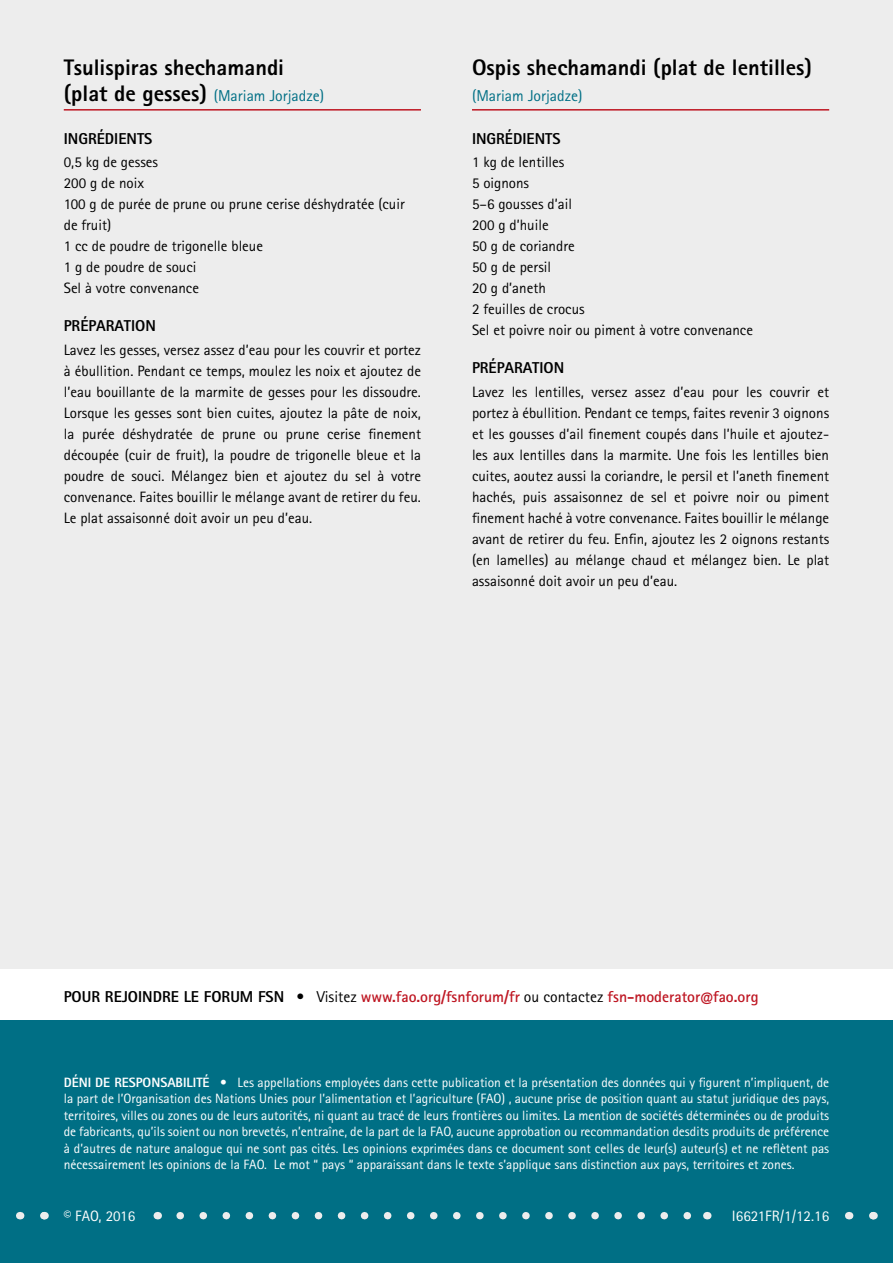
<style>
.page{position:relative;width:893px;height:1263px;background:#ededed}
.page>*{position:absolute;margin:0;border:0;box-sizing:border-box;transform-origin:0 0}
.t1{font:800 22.5px "Rotis Sans Serif Std";color:#000}
.t2{font:700 15.75px "Rotis Sans Serif Std";color:#be1622}
.t3{font:15.75px "Rotis Sans Serif Std";color:#006f85}
.t4{font:800 15.75px "Rotis Sans Serif Std";color:#000}
.t5{font:15px/21px "Rotis Sans Serif Std";color:#000}
.t6{font:15px "Rotis Sans Serif Std";color:#fff}
.t7{font:13.5px/16.5px "Rotis Sans Serif Std";color:#fff;text-align:justify}
.s1{font-weight:800;font-size:22.5px;color:#000}
.s2{font-weight:800;color:#000}
.s3{font-weight:400;color:#000}
.s4{font-weight:800}
</style>
<div class="page">
<div style="left:0;top:969px;width:893px;height:51px;background:#fff"></div>
<div style="left:0;top:1020px;width:893px;height:243px;background:#006f85"></div>
<svg style="left:40px;top:1212px;width:5px;height:7px"></svg>
<svg style="left:869px;top:1212px;width:5px;height:7px"></svg>
<svg style="left:180px;top:1212px;width:511px;height:7px"></svg>
<hr style="left:64px;top:109px;width:357px;height:2px;background:#be1622">
<hr style="left:472px;top:109px;width:357px;height:2px;background:#be1622">
<h1 class="t1" style="left:64px;top:53px;width:222px">Tsulispiras shechamandi</h1>
<p class="t3" style="left:64px;top:86px;width:262px"><span class="s1">(plat de gesses)</span> (Mariam Jorjadze)</p>
<p class="t4" style="left:64px;top:128px;width:90px">INGRÉDIENTS</p>
<p class="t5" style="left:64px;top:151px;width:342px">0,5 kg de gesses<br>200 g de noix<br>100 g de purée de prune ou prune cerise déshydratée (cuir de fruit)<br>1 cc de poudre de trigonelle bleue<br>1 g de poudre de souci<br>Sel à votre convenance</p>
<p class="t4" style="left:64px;top:316px;width:94px">PRÉPARATION</p>
<p class="t5" style="left:64px;top:339px;width:359px;text-align:justify">Lavez les gesses, versez assez d’eau pour les couvrir et portez à ébullition. Pendant ce temps, moulez les noix et ajoutez de l’eau bouillante de la marmite de gesses pour les dissoudre.<br>Lorsque les gesses sont bien cuites, ajoutez la pâte de noix, la purée déshydratée de prune ou prune cerise finement découpée (cuir de fruit), la poudre de trigonelle bleue et la poudre de souci. Mélangez bien et ajoutez du sel à votre convenance. Faites bouillir le mélange avant de retirer du feu.<br>Le plat assaisonné doit avoir un peu d’eau.</p>
<h1 class="t1" style="left:472px;top:53px;width:341px">Ospis shechamandi (plat de lentilles)</h1>
<p class="t3" style="left:472px;top:86px;width:112px">(Mariam Jorjadze)</p>
<p class="t4" style="left:472px;top:128px;width:90px">INGRÉDIENTS</p>
<p class="t5" style="left:472px;top:151px;width:282px">1 kg de lentilles<br>5 oignons<br>5–6 gousses d’ail<br>200 g d’huile<br>50 g de coriandre<br>50 g de persil<br>20 g d’aneth<br>2 feuilles de crocus<br>Sel et poivre noir ou piment à votre convenance</p>
<p class="t4" style="left:472px;top:358px;width:94px">PRÉPARATION</p>
<p class="t5" style="left:472px;top:381px;width:359px;text-align:justify">Lavez les lentilles, versez assez d’eau pour les couvrir et portez à ébullition. Pendant ce temps, faites revenir 3 oignons et les gousses d’ail finement coupés dans l’huile et ajoutez&shy;les aux lentilles dans la marmite. Une fois les lentilles bien cuites, aoutez aussi la coriandre, le persil et l’aneth finement hachés, puis assaisonnez de sel et poivre noir ou piment finement haché à votre convenance. Faites bouillir le mélange avant de retirer du feu. Enfin, ajoutez les 2 oignons restants (en lamelles) au mélange chaud et mélangez bien. Le plat assaisonné doit avoir un peu d’eau.</p>
<p class="t2" style="left:64px;top:986px;width:696px"><span class="s2">POUR REJOINDRE LE FORUM FSN</span> <span class="s3">• Visitez</span> www.fao.org/fsnforum/fr <span class="s3">ou contactez</span> fsn-moderator@fao.org</p>
<p class="t7" style="left:64px;top:1074px;width:767px"><span class="s4">DÉNI DE RESPONSABILITÉ</span> • Les appellations employées dans cette publication et la présentation des données qui y figurent n’impliquent, de la part de l’Organisation des Nations Unies pour l’alimentation et l’agriculture (FAO) , aucune prise de position quant au statut juridique des pays, territoires, villes ou zones ou de leurs autorités, ni quant au tracé de leurs frontières ou limites. La mention de sociétés déterminées ou de produits de fabricants, qu’ils soient ou non brevetés, n’entraîne, de la part de la FAO, aucune approbation ou recommandation desdits produits de préférence à d’autres de nature analogue qui ne sont pas cités. Les opinions exprimées dans ce document sont celles de leur(s) auteur(s) et ne reflètent pas nécessairement les opinions de la FAO. Le mot “ pays “ apparaissant dans le texte s’applique sans distinction aux pays, territoires et zones.</p>
<p class="t6" style="left:64px;top:1207px;width:73px">© FAO, 2016</p>
<p class="t6" style="left:732px;top:1207px;width:99px">I6621FR/1/12.16</p>
</div>
